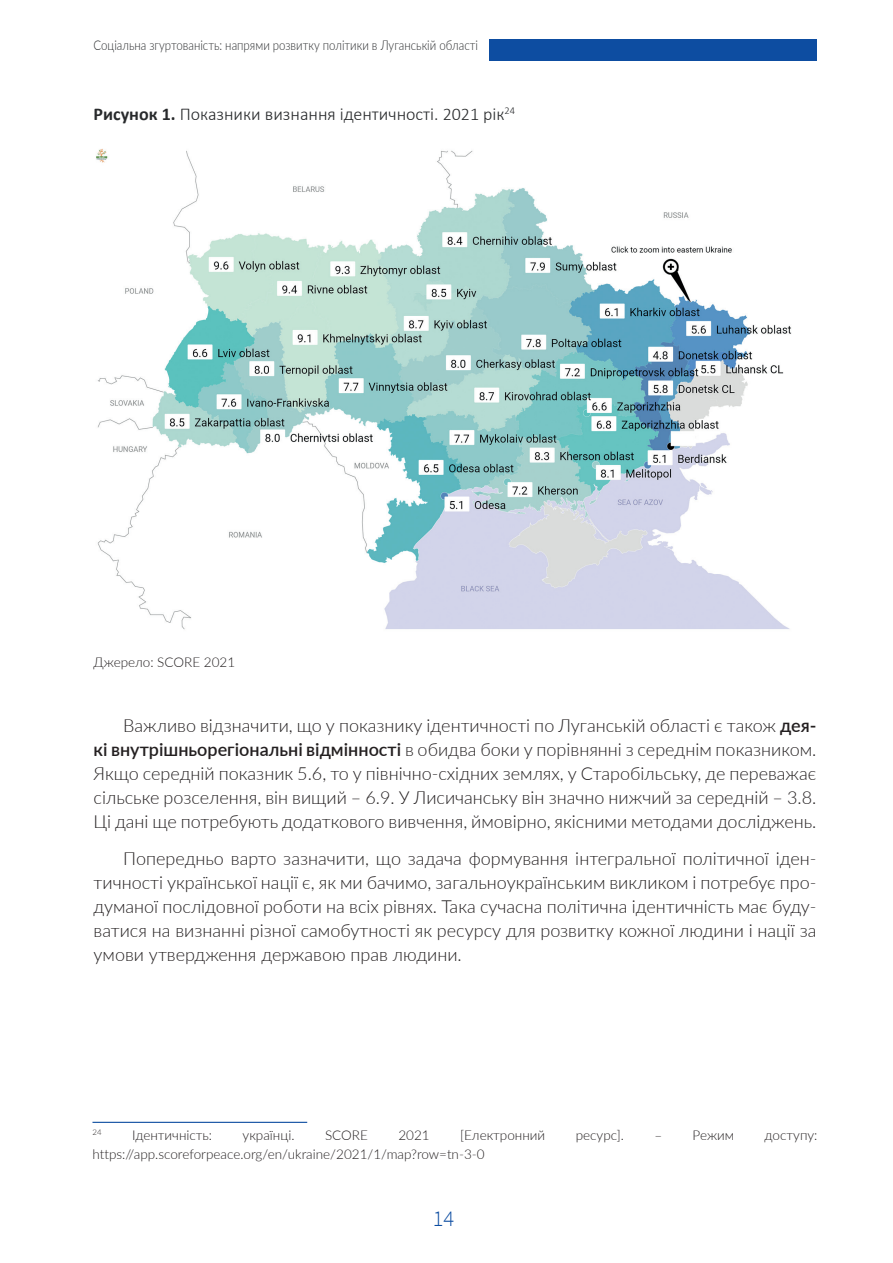
<style>
.page{position:relative;width:893px;height:1263px;background:#fff}
.page>*{position:absolute;margin:0;border:0;box-sizing:border-box;transform-origin:0 0}
.t1{font:300 22.5px "Source Sans Pro";color:#0d4da1}
.t2{font:300 18px/24px "Lato";color:#231f20;text-align:justify}
.t3{font:300 18px "Calibri";color:#282a2c}
.t4{font:300 13.5px "Lato";color:#231f20}
.t5{font:300 13.5px "Lato";color:#282a2c;scale:.85 1}
.t6{font:300 7.8px "Lato";color:#231f20}
.s1{font-weight:700}
.s2{font-weight:600}
</style>
<div class="page">
<div style="left:489px;top:39px;width:327px;height:21px;background:#0d4da1"></div>
<img style="left:96px;top:148px;width:696px;height:482px">
<hr style="left:92px;top:1122px;width:215px;height:1px;background:#0d4da1">
<p class="t5" style="left:94px;top:37px;width:454px">Соціальна згуртованість: напрями розвитку політики в Луганській області</p>
<p class="t3" style="left:94px;top:106px;width:423px"><span class="s1">Рисунок 1.</span> Показники визнання ідентичності. 2021 рік<sup>24</sup></p>
<p class="t4" style="left:94px;top:653px;width:143px">Джерело: SCORE 2021</p>
<p class="t2" style="left:94px;top:713px;width:724px;text-indent:30px">Важливо відзначити, що у показнику ідентичності по Луганській області є також <span class="s2">дея&shy;кі внутрішньорегіональні відмінності</span> в обидва боки у порівнянні з середнім показником.<br>Якщо середній показник 5.6, то у північно-східних землях, у Старобільську, де переважає сільське розселення, він вищий – 6.9. У Лисичанську він значно нижчий за середній – 3.8.<br>Ці дані ще потребують додаткового вивчення, ймовірно, якісними методами досліджень.</p>
<p class="t2" style="left:94px;top:845px;width:724px;text-indent:30px">Попередньо варто зазначити, що задача формування інтегральної політичної іден&shy;тичності української нації є, як ми бачимо, загальноукраїнським викликом і потребує про&shy;думаної послідовної роботи на всіх рівнях. Така сучасна політична ідентичність має буду&shy;ватися на визнанні різної самобутності як ресурсу для розвитку кожної людини і нації за умови утвердження державою прав людини.</p>
<p class="t6" style="left:92px;top:1128px;width:11px">24</p>
<p class="t4" style="left:132px;top:1126px;width:82px">Ідентичність:</p>
<p class="t4" style="left:243px;top:1126px;width:53px">українці.</p>
<p class="t4" style="left:325px;top:1126px;width:44px">SCORE</p>
<p class="t4" style="left:398px;top:1126px;width:33px">2021</p>
<p class="t4" style="left:460px;top:1126px;width:87px">[Електронний</p>
<p class="t4" style="left:576px;top:1126px;width:50px">ресурс].</p>
<p class="t4" style="left:654px;top:1126px;width:81px">– Режим</p>
<p class="t4" style="left:765px;top:1126px;width:54px">доступу:</p>
<p class="t4" style="left:92px;top:1146px;width:394px">https://app.scoreforpeace.org/en/ukraine/2021/1/map?row=tn-3-0</p>
<p class="t1" style="left:433px;top:1204px;width:23px">14</p>
</div>
